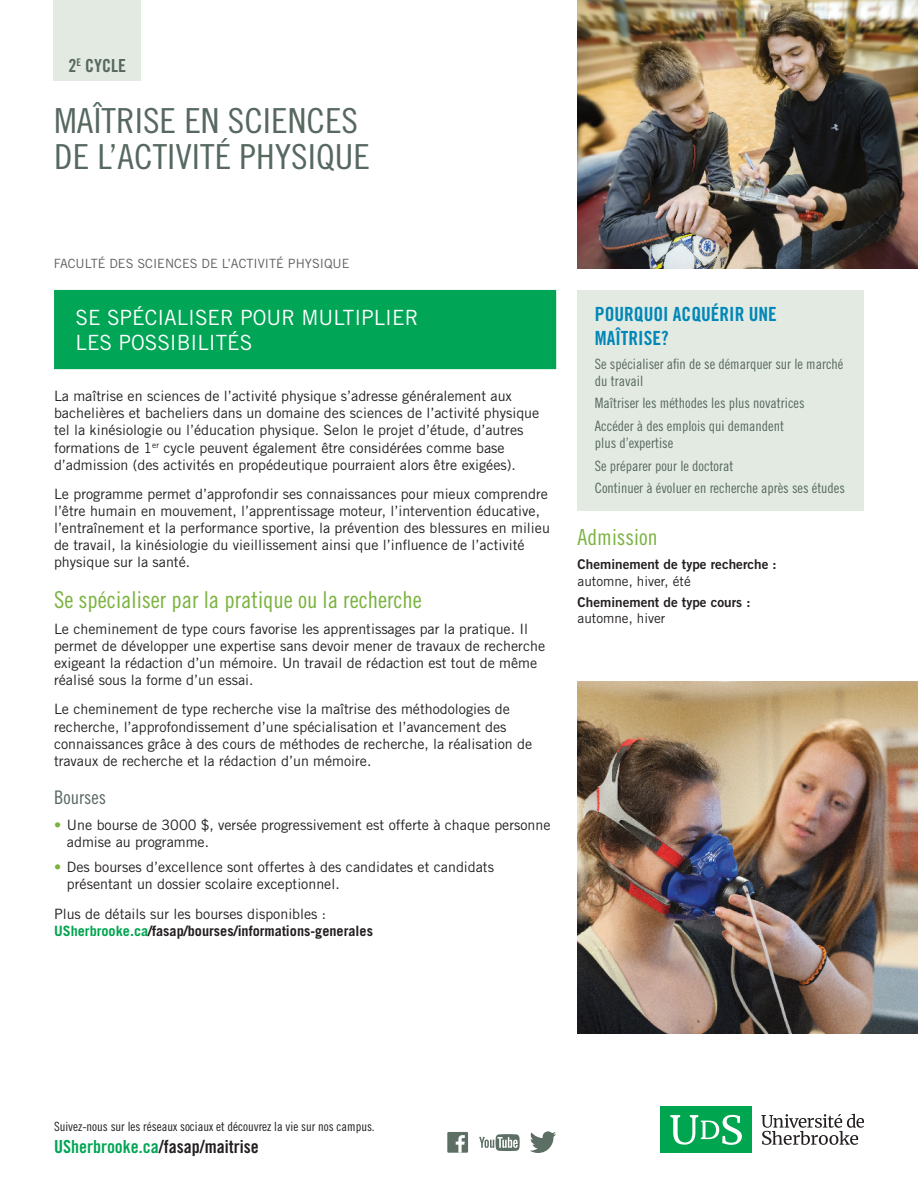
<style>
.page{position:relative;width:918px;height:1188px;background:#fff}
.page>*{position:absolute;margin:0;border:0;box-sizing:border-box;transform-origin:0 0}
.t1{font:34.5px/36px "Trade Gothic LT Std Cn 18";color:#56685f;scale:1.08 1}
.t2{font:23.25px "Trade Gothic LT Std Cn 18";color:#7ab23e}
.t3{font:22.2px "Trade Gothic LT Std Cn 18";color:#7ab23e}
.t4{font:21px/25.2px "Trade Gothic LT Std";color:#fff}
.t5{font:19.5px/23.4px "Trade Gothic LT Std Bd Cn 20";color:#0087b8}
.t6{font:18.75px "Trade Gothic LT Std Cn 18";color:#56685f}
.t7{font:18px "Trade Gothic LT Std Bd Cn 20";color:#231f20}
.t8{font:18px "Trade Gothic LT Std Bd Cn 20";color:#56685f}
.t9{font:14.25px/17.1px "Trade Gothic LT Std";color:#231f20}
.t10{font:14.25px/22.5px "Trade Gothic LT Std Cn 18";color:#56685f}
.t11{font:13.5px "Trade Gothic Bold Two";color:#231f20}
.t12{font:13.5px "Trade Gothic";color:#231f20}
.t13{font:12.75px "Trade Gothic LT Std Cn 18";color:#231f20}
.t14{font:12.75px "Trade Gothic LT Std";color:#5f5f62}
.s1{color:#7ab23e}
.s2{font-weight:700;color:#00a54f}
.s3{font-weight:700}
.s4{color:#00a556}
</style>
<div class="page">
<svg style="left:530px;top:1131px;width:26px;height:22px"></svg>
<svg style="left:479px;top:1134px;width:41px;height:17px"></svg>
<div style="left:447px;top:1132px;width:21px;height:21px;background:#5d6e65"></div>
<svg style="left:456px;top:1135px;width:9px;height:18px"></svg>
<svg style="left:761px;top:1114px;width:103px;height:31px"></svg>
<div style="left:661px;top:1107px;width:91px;height:46px;background:#00a54f"></div>
<svg style="left:670px;top:1115px;width:72px;height:30px"></svg>
<div style="left:54px;top:0;width:87px;height:80px;background:#e3eae2"></div>
<img style="left:578px;top:0;width:340px;height:268px">
<div style="left:54px;top:290px;width:502px;height:79px;background:#00a556"></div>
<img style="left:578px;top:681px;width:340px;height:353px">
<div style="left:578px;top:290px;width:286px;height:221px;background:#e3eae2"></div>
<p class="t8" style="left:69px;top:55px;width:59px">2<sup>E</sup> CYCLE</p>
<h1 class="t1" style="left:54px;top:102px;width:294px">MAÎTRISE EN SCIENCES<br>DE L’ACTIVITÉ PHYSIQUE</h1>
<p class="t14" style="left:54px;top:256px;width:297px">FACULTÉ DES SCIENCES DE L’ACTIVITÉ PHYSIQUE</p>
<h3 class="t4" style="left:76px;top:304px;width:344px">SE SPÉCIALISER POUR MULTIPLIER<br>LES POSSIBILITÉS</h3>
<p class="t9" style="left:54px;top:387px;width:487px">La maîtrise en sciences de l’activité physique s’adresse généralement aux bachelières et bacheliers dans un domaine des sciences de l’activité physique tel la kinésiologie ou l’éducation physique. Selon le projet d’étude, d’autres formations de 1<sup>er</sup> cycle peuvent également être considérées comme base d’admission (des activités en propédeutique pourraient alors être exigées).</p>
<p class="t9" style="left:54px;top:485px;width:497px">Le programme permet d’approfondir ses connaissances pour mieux comprendre l’être humain en mouvement, l’apprentissage moteur, l’intervention éducative, l’entraînement et la performance sportive, la prévention des blessures en milieu de travail, la kinésiologie du vieillissement ainsi que l’influence de l’activité physique sur la santé.</p>
<h2 class="t2" style="left:54px;top:586px;width:369px">Se spécialiser par la pratique ou la recherche</h2>
<p class="t9" style="left:54px;top:620px;width:493px">Le cheminement de type cours favorise les apprentissages par la pratique. Il permet de développer une expertise sans devoir mener de travaux de recherche exigeant la rédaction d’un mémoire. Un travail de rédaction est tout de même réalisé sous la forme d’un essai.</p>
<p class="t9" style="left:54px;top:701px;width:480px">Le cheminement de type recherche vise la maîtrise des méthodologies de recherche, l’approfondissement d’une spécialisation et l’avancement des connaissances grâce à des cours de méthodes de recherche, la réalisation de travaux de recherche et la rédaction d’un mémoire.</p>
<h3 class="t6" style="left:54px;top:787px;width:54px">Bourses</h3>
<p class="t9" style="left:67px;top:816px;width:485px;text-indent:-13px"><span class="s1">•</span> Une bourse de 3000 $, versée progressivement est offerte à chaque personne admise au programme.</p>
<p class="t9" style="left:67px;top:858px;width:429px;text-indent:-13px"><span class="s1">•</span> Des bourses d’excellence sont offertes à des candidates et candidats présentant un dossier scolaire exceptionnel.</p>
<p class="t9" style="left:54px;top:905px;width:321px">Plus de détails sur les bourses disponibles :<br><span class="s2">USherbrooke.ca</span><span class="s3">/fasap/bourses/informations-generales</span></p>
<h3 class="t5" style="left:595px;top:303px;width:183px">POURQUOI ACQUÉRIR UNE<br>MAÎTRISE?</h3>
<p class="t10" style="left:595px;top:355px;width:250px;line-height:17.1px">Se spécialiser afin de se démarquer sur le marché du travail</p>
<p class="t10" style="left:595px;top:392px;width:211px">Maîtriser les méthodes les plus novatrices<br>Accéder à des emplois qui demandent</p>
<p class="t10" style="left:595px;top:432px;width:252px">plus d’expertise<br>Se préparer pour le doctorat<br>Continuer à évoluer en recherche après ses études</p>
<h3 class="t3" style="left:578px;top:524px;width:81px">Admission</h3>
<p class="t11" style="left:578px;top:556px;width:201px">Cheminement de type recherche :</p>
<p class="t12" style="left:578px;top:573px;width:115px">automne, hiver, été</p>
<p class="t11" style="left:578px;top:594px;width:174px">Cheminement de type cours :</p>
<p class="t12" style="left:578px;top:610px;width:89px">automne, hiver</p>
<p class="t13" style="left:54px;top:1119px;width:322px">Suivez-nous sur les réseaux sociaux et découvrez la vie sur nos campus.</p>
<p class="t7" style="left:54px;top:1136px;width:206px"><span class="s4">USherbrooke.ca</span>/fasap/maitrise</p>
</div>
